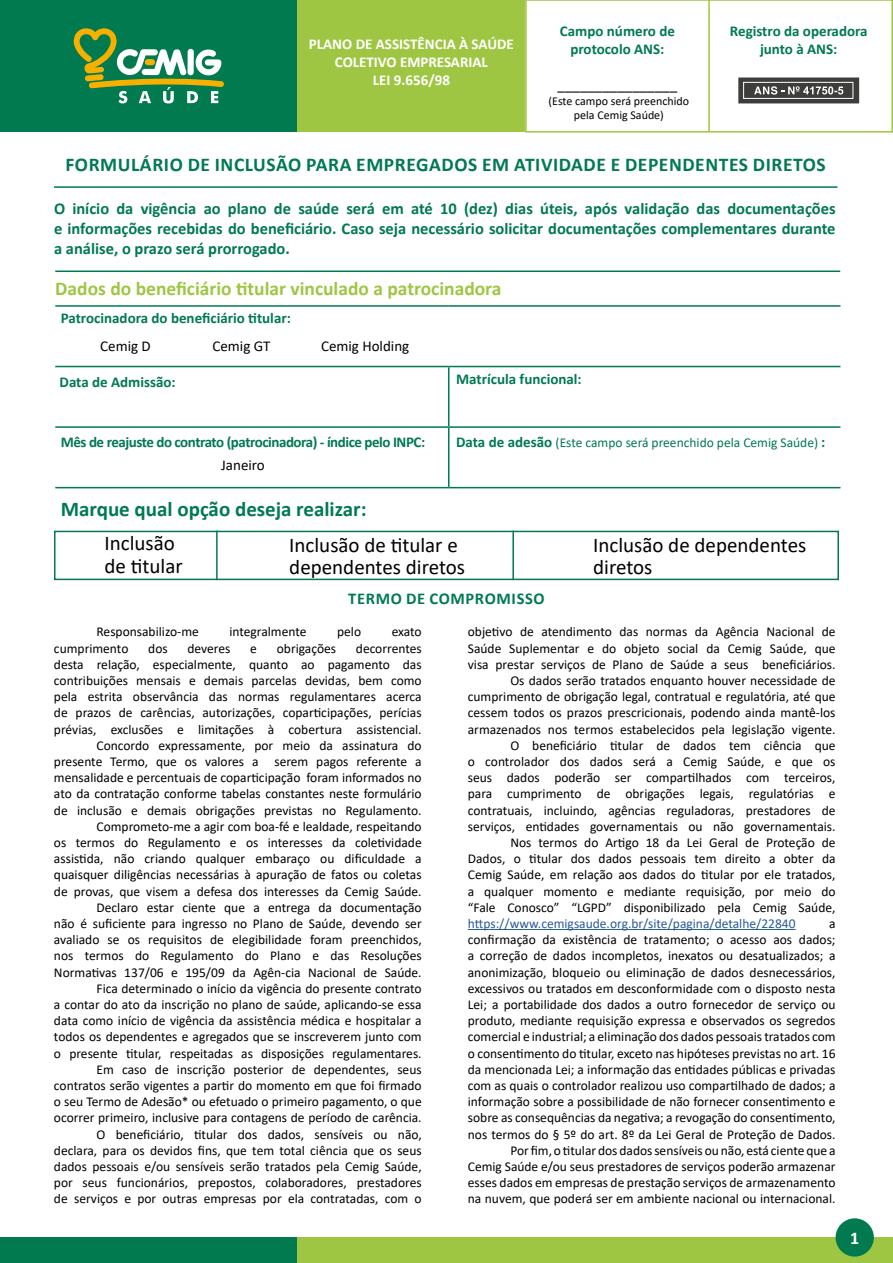
<style>
.page{position:relative;width:893px;height:1263px;background:#fff}
.page>*{position:absolute;margin:0;border:0;box-sizing:border-box;transform-origin:0 0}
.t1{font:21px/22.5px "Calibri";color:#000}
.t2{font:700 21px "Calibri";color:#017a4f}
.t3{font:700 19.5px "Calibri";letter-spacing:.03em;color:#017a4f}
.t4{font:700 19.5px "Calibri";color:#9fc643}
.t5{font:700 18px "Calibri";color:#fff}
.t6{font:700 16.5px/19.8px "Calibri";color:#017a4f;text-align:justify}
.t7{font:700 16.5px "Calibri";letter-spacing:.04em;color:#017a4f}
.t8{font:700 15px/18px "Calibri";color:#017a4f;text-align:center}
.t9{font:700 15px/18px "Calibri";color:#fff;text-align:center}
.t10{font:700 15px "Calibri";letter-spacing:-.03em;color:#017a4f}
.t11{font:15px "Calibri";color:#000}
.t12{font:700 15px "Calibri";color:#3d3d3b}
.t13{font:13.5px/16.2px "Calibri";color:#000;text-align:right}
.t14{font:13.5px "Calibri";color:#275b9b}
.t15{font:13.5px "Calibri";color:#017a4f}
.t16{font:12px/14.4px "Calibri";color:#000;text-align:center}
.s1{font-weight:700;font-size:15px}
</style>
<div class="page">
<div style="left:0;top:0;width:298px;height:132px;background:#017a4f"></div>
<div style="left:298px;top:0;width:227px;height:132px;background:#9fc643"></div>
<div style="left:0;top:1237px;width:298px;height:26px;background:#017a4f"></div>
<div style="left:298px;top:1237px;width:595px;height:26px;background:#9fc643"></div>
<svg style="left:74px;top:28px;width:150px;height:75px"></svg>
<div style="left:738px;top:78px;width:121px;height:25px;background:#3d3d3b"></div>
<div style="left:743px;top:82px;width:110px;height:17px;border:1px solid #fff"></div>
<svg style="left:754px;top:86px;width:89px;height:9px"></svg>
<hr style="left:708px;top:0;width:2px;height:132px;background:#9fc643">
<div style="left:836px;top:1218px;width:38px;height:38px;background:#017a4f;border-radius:50%"></div>
<hr style="left:55px;top:305px;width:394px;height:2px;background:#017a4f">
<hr style="left:449px;top:305px;width:391px;height:2px;background:#017a4f">
<hr style="left:448px;top:428px;width:1px;height:59px;background:#017a4f">
<hr style="left:55px;top:487px;width:394px;height:1px;background:#017a4f">
<hr style="left:449px;top:487px;width:391px;height:1px;background:#017a4f">
<hr style="left:55px;top:366px;width:394px;height:1px;background:#017a4f">
<hr style="left:55px;top:426px;width:394px;height:2px;background:#017a4f">
<hr style="left:449px;top:366px;width:391px;height:1px;background:#017a4f">
<hr style="left:448px;top:367px;width:1px;height:59px;background:#017a4f">
<hr style="left:449px;top:426px;width:391px;height:2px;background:#017a4f">
<div style="left:525px;top:0;width:368px;height:133px;border:2px solid #9fc643"></div>
<hr style="left:468px;top:929px;width:328px;height:1px;background:#275b9b">
<hr style="left:54px;top:186px;width:783px;height:2px;background:#017a4f">
<div style="left:54px;top:531px;width:785px;height:49px;border:2px solid #017a4f"></div>
<hr style="left:216px;top:531px;width:2px;height:49px;background:#017a4f">
<hr style="left:512px;top:531px;width:2px;height:49px;background:#017a4f">
<hr style="left:55px;top:270px;width:785px;height:2px;background:#017a4f">
<p class="t9" style="left:309px;top:35px;width:207px">PLANO DE ASSISTÊNCIA À SAÚDE<br>COLETIVO EMPRESARIAL<br>LEI 9.656/98</p>
<p class="t8" style="left:560px;top:22px;width:117px">Campo número de protocolo ANS:</p>
<p class="t12" style="left:558px;top:75px;width:121px">________________</p>
<p class="t16" style="left:549px;top:93px;width:142px">(Este campo será preenchido pela Cemig Saúde)</p>
<p class="t8" style="left:730px;top:22px;width:139px">Registro da operadora junto à ANS:</p>
<h2 class="t3" style="left:66px;top:150px;width:762px">FORMULÁRIO DE INCLUSÃO PARA EMPREGADOS EM ATIVIDADE E DEPENDENTES DIRETOS</h2>
<p class="t6" style="left:54px;top:199px;width:783px">O início da vigência ao plano de saúde será em até 10 (dez) dias úteis, após validação das documentações e informações recebidas do beneficiário. Caso seja necessário solicitar documentações complementares durante a análise, o prazo será prorrogado.</p>
<h2 class="t4" style="left:55px;top:275px;width:448px">Dados do beneficiário titular vinculado a patrocinadora</h2>
<p class="t8" style="left:61px;top:309px;width:232px">Patrocinadora do beneficiário titular:</p>
<p class="t11" style="left:100px;top:336px;width:52px">Cemig D</p>
<p class="t11" style="left:212px;top:336px;width:60px">Cemig GT</p>
<p class="t11" style="left:321px;top:336px;width:90px">Cemig Holding</p>
<p class="t8" style="left:60px;top:373px;width:118px">Data de Admissão:</p>
<p class="t10" style="left:61px;top:432px;width:366px">Mês de reajuste do contrato (patrocinadora) - índice pelo INPC:</p>
<p class="t11" style="left:221px;top:454px;width:45px">Janeiro</p>
<h1 class="t2" style="left:61px;top:494px;width:307px">Marque qual opção deseja realizar:</h1>
<p class="t8" style="left:456px;top:369px;width:127px">Matrícula funcional:</p>
<p class="t15" style="left:456px;top:433px;width:371px"><span class="s1">Data de adesão</span> (Este campo será preenchido pela Cemig Saúde) <span class="s1">:</span></p>
<h1 class="t1" style="left:105px;top:532px;width:80px">Inclusão de titular</h1>
<h1 class="t1" style="left:593px;top:533px;width:215px">Inclusão de dependentes diretos</h1>
<h1 class="t1" style="left:289px;top:533px;width:177px">Inclusão de titular e dependentes diretos</h1>
<p class="t7" style="left:348px;top:587px;width:198px">TERMO DE COMPROMISSO</p>
<p class="t13" style="left:97px;top:623px;width:104px">Responsabilizo-me</p>
<p class="t13" style="left:229px;top:623px;width:79px">integralmente</p>
<p class="t13" style="left:337px;top:623px;width:26px">pelo</p>
<p class="t13" style="left:392px;top:623px;width:31px">exato</p>
<p class="t13" style="left:54px;top:640px;width:76px">cumprimento</p>
<p class="t13" style="left:148px;top:640px;width:21px">dos</p>
<p class="t13" style="left:188px;top:640px;width:44px">deveres</p>
<p class="t13" style="left:250px;top:640px;width:8px">e</p>
<p class="t13" style="left:277px;top:640px;width:61px">obrigações</p>
<p class="t13" style="left:54px;top:640px;width:369px">decorrentes<br>desta relação, especialmente, quanto ao pagamento das contribuições mensais e demais parcelas devidas, bem como pela estrita observância das normas regulamentares acerca de prazos de carências, autorizações, coparticipações, perícias prévias, exclusões e limitações à cobertura assistencial.<br>Concordo expressamente, por meio da assinatura do presente Termo, que os valores a serem pagos referente a mensalidade e percentuais de coparticipação foram informados no ato da contratação conforme tabelas constantes neste formulário de inclusão e demais obrigações previstas no Regulamento.<br>Comprometo-me a agir com boa-fé e lealdade, respeitando<br>os termos do Regulamento e os interesses da coletividade assistida, não criando qualquer embaraço ou dificuldade a quaisquer diligências necessárias à apuração de fatos ou coletas de provas, que visem a defesa dos interesses da Cemig Saúde.<br>Declaro estar ciente que a entrega da documentação<br>não é suficiente para ingresso no Plano de Saúde, devendo ser avaliado se os requisitos de elegibilidade foram preenchidos, nos termos do Regulamento do Plano e das Resoluções Normativas 137/06 e 195/09 da Agên-cia Nacional de Saúde.<br>Fica determinado o início da vigência do presente contrato<br>a contar do ato da inscrição no plano de saúde, aplicando-se essa data como início de vigência da assistência médica e hospitalar a todos os dependentes e agregados que se inscreverem junto com o presente titular, respeitadas as disposições regulamentares.<br>Em caso de inscrição posterior de dependentes, seus contratos serão vigentes a partir do momento em que foi firmado o seu Termo de Adesão* ou efetuado o primeiro pagamento, o que ocorrer primeiro, inclusive para contagens de período de carência.<br>O beneficiário, titular dos dados, sensíveis ou não, declara, para os devidos fins, que tem total ciência que os seus dados pessoais e/ou sensíveis serão tratados pela Cemig Saúde, por seus funcionários, prepostos, colaboradores, prestadores de serviços e por outras empresas por ela contratadas, com o</p>
<p class="t13" style="left:468px;top:623px;width:369px">objetivo de atendimento das normas da Agência Nacional de Saúde Suplementar e do objeto social da Cemig Saúde, que visa prestar serviços de Plano de Saúde a seus beneficiários.<br>Os dados serão tratados enquanto houver necessidade de cumprimento de obrigação legal, contratual e regulatória, até que cessem todos os prazos prescricionais, podendo ainda mantê-los armazenados nos termos estabelecidos pela legislação vigente.<br>O beneficiário titular de dados tem ciência que<br>o controlador dos dados será a Cemig Saúde, e que os seus dados poderão ser compartilhados com terceiros, para cumprimento de obrigações legais, regulatórias e contratuais, incluindo, agências reguladoras, prestadores de serviços, entidades governamentais ou não governamentais.<br>Nos termos do Artigo 18 da Lei Geral de Proteção de<br>Dados, o titular dos dados pessoais tem direito a obter da Cemig Saúde, em relação aos dados do titular por ele tratados, a qualquer momento e mediante requisição, por meio do “Fale Conosco” “LGPD” disponibilizado pela Cemig Saúde,</p>
<p class="t14" style="left:468px;top:914px;width:329px">https://www.cemigsaude.org.br/site/pagina/detalhe/22840</p>
<p class="t13" style="left:468px;top:915px;width:369px">a<br>confirmação da existência de tratamento; o acesso aos dados; a correção de dados incompletos, inexatos ou desatualizados; a anonimização, bloqueio ou eliminação de dados desnecessários, excessivos ou tratados em desconformidade com o disposto nesta Lei; a portabilidade dos dados a outro fornecedor de serviço ou produto, mediante requisição expressa e observados os segredos comercial e industrial; a eliminação dos dados pessoais tratados com o consentimento do titular, exceto nas hipóteses previstas no art. 16 da mencionada Lei; a informação das entidades públicas e privadas com as quais o controlador realizou uso compartilhado de dados; a informação sobre a possibilidade de não fornecer consentimento e sobre as consequências da negativa; a revogação do consentimento, nos termos do § 5º do art. 8º da Lei Geral de Proteção de Dados.<br>Por fim, o titular dos dados sensíveis ou não, está ciente que a<br>Cemig Saúde e/ou seus prestadores de serviços poderão armazenar esses dados em empresas de prestação serviços de armazenamento na nuvem, que poderá ser em ambiente nacional ou internacional.</p>
<h3 class="t5" style="left:850px;top:1225px;width:11px">1</h3>
</div>
